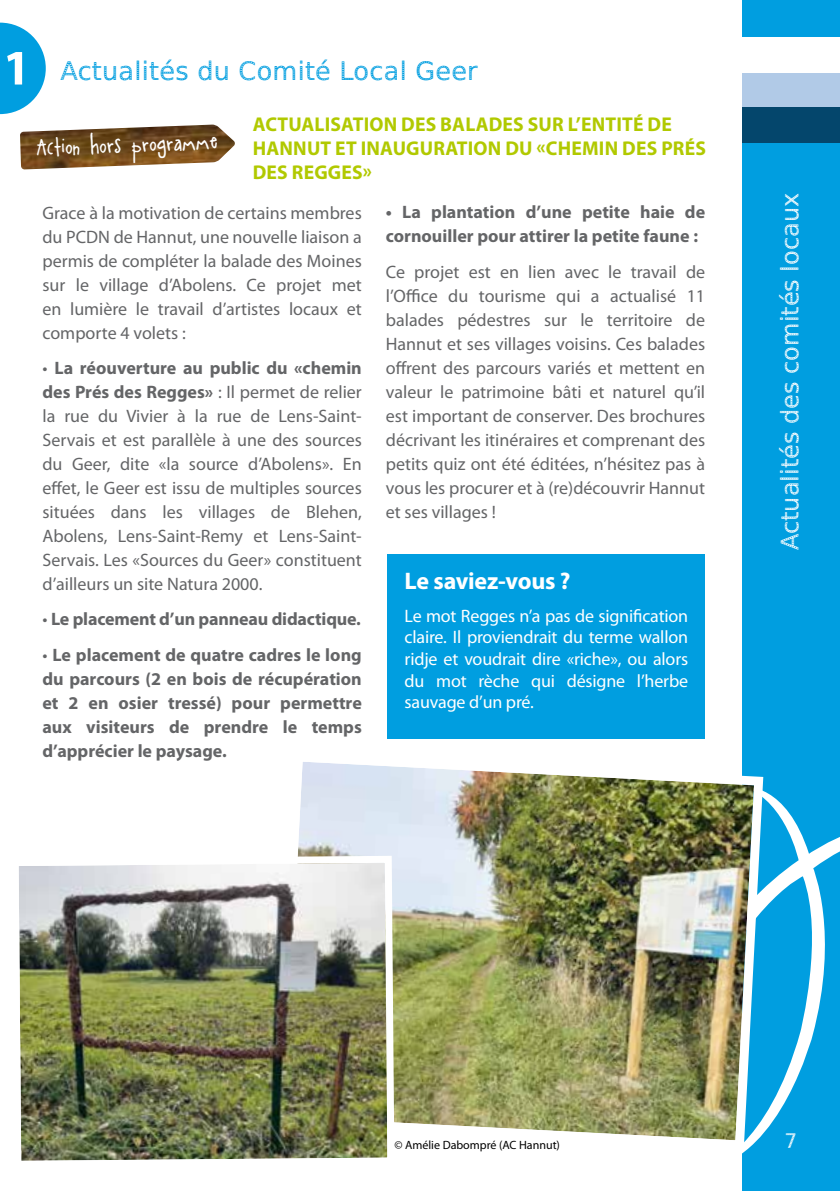
<style>
.page{position:relative;width:840px;height:1191px;background:#fff}
.page>*{position:absolute;margin:0;border:0;box-sizing:border-box;transform-origin:0 0}
.t1{font:25.4px "Spranq eco sans";letter-spacing:.01em;color:#009ee0}
.t2{font:24px "Spranq eco sans";color:#fff}
.t3{font:700 24px "Myriad Pro";letter-spacing:-.01em;color:#fff}
.t4{font:700 20px/24px "Myriad Pro";letter-spacing:.01em;color:#b1c900}
.t5{font:20px "A Little Pot";color:#fff}
.t6{font:20px "Spranq eco sans";color:#fff}
.t7{font:18px/24px "Myriad Pro";color:#646567;text-align:justify}
.t8{font:700 18px/24px "Myriad Pro";color:#646567;text-align:justify}
.t9{font:18px/21.6px "Myriad Pro";letter-spacing:-.01em;color:#fff;text-align:justify}
.t10{font:12px "Myriad Pro";color:#000}
.s1{font-family:"Myriad Pro";font-weight:700;font-size:50px;color:#fff}
.s2{font-weight:700}
.s3{font-weight:400}
</style>
<div class="page">
<div style="left:741px;top:0;width:98px;height:1191px;background:#009ee0"></div>
<svg style="left:741px;top:793px;width:98px;height:375px"></svg>
<div style="left:741px;top:107px;width:98px;height:36px;background:#04466c"></div>
<div style="left:741px;top:72px;width:98px;height:35px;background:#b1cae7"></div>
<div style="left:741px;top:37px;width:98px;height:36px;background:#fff"></div>
<img style="left:20px;top:125px;width:215px;height:44px">
<img style="left:298px;top:747px;width:469px;height:407px">
<img style="left:19px;top:852px;width:379px;height:309px">
<svg style="left:0;top:23px;width:46px;height:91px"></svg>
<div style="left:387px;top:554px;width:317px;height:184px;background:#009ee0"></div>
<h1 class="t1" style="left:3px;top:55px;width:476px"><span class="s1">1</span> Actualités du Comité Local Geer</h1>
<p class="t5" style="left:36px;top:137px;width:182px;rotate:-2deg">Action hors programme</p>
<p class="t4" style="left:252px;top:111px;width:454px">ACTUALISATION DES BALADES SUR L’ENTITÉ DE<br>HANNUT ET INAUGURATION DU «CHEMIN DES PRÉS<br>DES REGGES»</p>
<p class="t7" style="left:42px;top:200px;width:321px">Grace à la motivation de certains membres du PCDN de Hannut, une nouvelle liaison a permis de compléter la balade des Moines sur le village d’Abolens. Ce projet met en lumière le travail d’artistes locaux et comporte 4 volets :</p>
<p class="t7" style="left:42px;top:355px;width:321px">• <span class="s2">La réouverture au public du «chemin des Prés des Regges»</span> : Il permet de relier la rue du Vivier à la rue de Lens-Saint-Servais et est parallèle à une des sources du Geer, dite «la source d’Abolens». En effet, le Geer est issu de multiples sources situées dans les villages de Blehen, Abolens, Lens-Saint-Remy et Lens-Saint-Servais. Les «Sources du Geer» constituent d’ailleurs un site Natura 2000.</p>
<p class="t8" style="left:42px;top:606px;width:320px"><span class="s3">•</span> Le placement d’un panneau didactique.</p>
<p class="t8" style="left:42px;top:642px;width:321px"><span class="s3">•</span> Le placement de quatre cadres le long du parcours (2 en bois de récupération et 2 en osier tressé) pour permettre aux visiteurs de prendre le temps d’apprécier le paysage.</p>
<p class="t8" style="left:385px;top:200px;width:321px">• La plantation d’une petite haie de cornouiller pour attirer la petite faune :</p>
<p class="t7" style="left:385px;top:259px;width:321px">Ce projet est en lien avec le travail de l’Office du tourisme qui a actualisé 11 balades pédestres sur le territoire de Hannut et ses villages voisins. Ces balades offrent des parcours variés et mettent en valeur le patrimoine bâti et naturel qu’il est important de conserver. Des brochures décrivant les itinéraires et comprenant des petits quiz ont été éditées, n’hésitez pas à vous les procurer et à (re)découvrir Hannut et ses villages !</p>
<h2 class="t3" style="left:404px;top:565px;width:167px">Le saviez-vous ?</h2>
<p class="t9" style="left:404px;top:604px;width:285px">Le mot Regges n’a pas de signification claire. Il proviendrait du terme wallon ridje et voudrait dire «riche», ou alors du mot rèche qui désigne l’herbe sauvage d’un pré.</p>
<h2 class="t2" style="left:774px;top:550px;width:359px;rotate:-90deg">Actualités des comités locaux</h2>
<p class="t10" style="left:394px;top:1138px;width:167px">© Amélie Dabompré (AC Hannut)</p>
<p class="t6" style="left:784px;top:1128px;width:14px">7</p>
</div>
